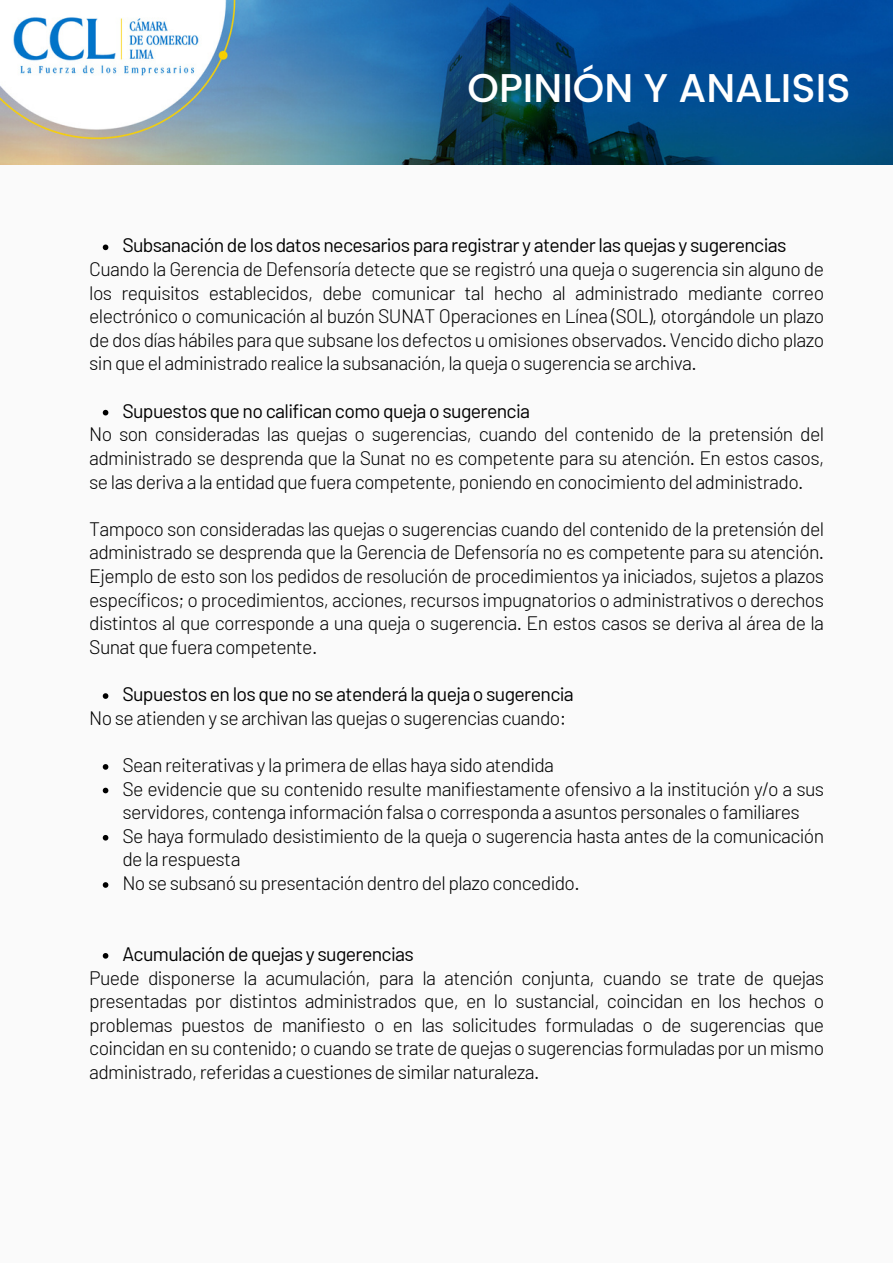
<style>
.page{position:relative;width:893px;height:1264px;background:#fff}
.page>*{position:absolute;margin:0;border:0;box-sizing:border-box;transform-origin:0 0}
.t1{font:500 40.05px "Poppins";color:#fff}
.t2{font:300 19.5px/23.5px "Barlow";letter-spacing:-.035em;color:#000;text-align:justify}
.t3{font:19.5px "Barlow";letter-spacing:-.035em;color:#000}
</style>
<div class="page">
<div style="left:0;top:0;width:892px;height:1262px;background:#fafafa"></div>
<img style="left:0;top:0;width:892px;height:164px">
<svg style="left:103px;top:244px;width:5px;height:6px"></svg>
<svg style="left:103px;top:410px;width:5px;height:5px"></svg>
<svg style="left:103px;top:693px;width:5px;height:6px"></svg>
<svg style="left:103px;top:764px;width:5px;height:5px"></svg>
<svg style="left:103px;top:787px;width:5px;height:6px"></svg>
<svg style="left:103px;top:835px;width:5px;height:5px"></svg>
<svg style="left:103px;top:882px;width:5px;height:5px"></svg>
<svg style="left:103px;top:953px;width:5px;height:5px"></svg>
<p class="t1" style="left:467px;top:60px;width:384px">OPINIÓN Y ANALISIS</p>
<p class="t3" style="left:122px;top:233px;width:665px">Subsanación de los datos necesarios para registrar y atender las quejas y sugerencias</p>
<p class="t2" style="left:89px;top:256px;width:736px">Cuando la Gerencia de Defensoría detecte que se registró una queja o sugerencia sin alguno de los requisitos establecidos, debe comunicar tal hecho al administrado mediante correo electrónico o comunicación al buzón SUNAT Operaciones en Línea (SOL), otorgándole un plazo de dos días hábiles para que subsane los defectos u omisiones observados. Vencido dicho plazo sin que el administrado realice la subsanación, la queja o sugerencia se archiva.</p>
<p class="t3" style="left:122px;top:398px;width:409px">Supuestos que no califican como queja o sugerencia</p>
<p class="t2" style="left:89px;top:422px;width:736px">No son consideradas las quejas o sugerencias, cuando del contenido de la pretensión del administrado se desprenda que la Sunat no es competente para su atención. En estos casos, se las deriva a la entidad que fuera competente, poniendo en conocimiento del administrado.</p>
<p class="t2" style="left:89px;top:516px;width:736px">Tampoco son consideradas las quejas o sugerencias cuando del contenido de la pretensión del administrado se desprenda que la Gerencia de Defensoría no es competente para su atención.<br>Ejemplo de esto son los pedidos de resolución de procedimientos ya iniciados, sujetos a plazos específicos; o procedimientos, acciones, recursos impugnatorios o administrativos o derechos distintos al que corresponde a una queja o sugerencia. En estos casos se deriva al área de la Sunat que fuera competente.</p>
<p class="t3" style="left:122px;top:681px;width:453px">Supuestos en los que no se atenderá la queja o sugerencia</p>
<p class="t2" style="left:89px;top:705px;width:478px">No se atienden y se archivan las quejas o sugerencias cuando:</p>
<p class="t2" style="left:122px;top:752px;width:433px">Sean reiterativas y la primera de ellas haya sido atendida</p>
<p class="t2" style="left:122px;top:776px;width:703px">Se evidencie que su contenido resulte manifiestamente ofensivo a la institución y/o a sus servidores, contenga información falsa o corresponda a asuntos personales o familiares</p>
<p class="t2" style="left:122px;top:823px;width:703px">Se haya formulado desistimiento de la queja o sugerencia hasta antes de la comunicación de la respuesta</p>
<p class="t2" style="left:122px;top:870px;width:459px">No se subsanó su presentación dentro del plazo concedido.</p>
<p class="t3" style="left:122px;top:941px;width:293px">Acumulación de quejas y sugerencias</p>
<p class="t2" style="left:89px;top:964px;width:736px">Puede disponerse la acumulación, para la atención conjunta, cuando se trate de quejas presentadas por distintos administrados que, en lo sustancial, coincidan en los hechos o problemas puestos de manifiesto o en las solicitudes formuladas o de sugerencias que coincidan en su contenido; o cuando se trate de quejas o sugerencias formuladas por un mismo administrado, referidas a cuestiones de similar naturaleza.</p>
</div>
